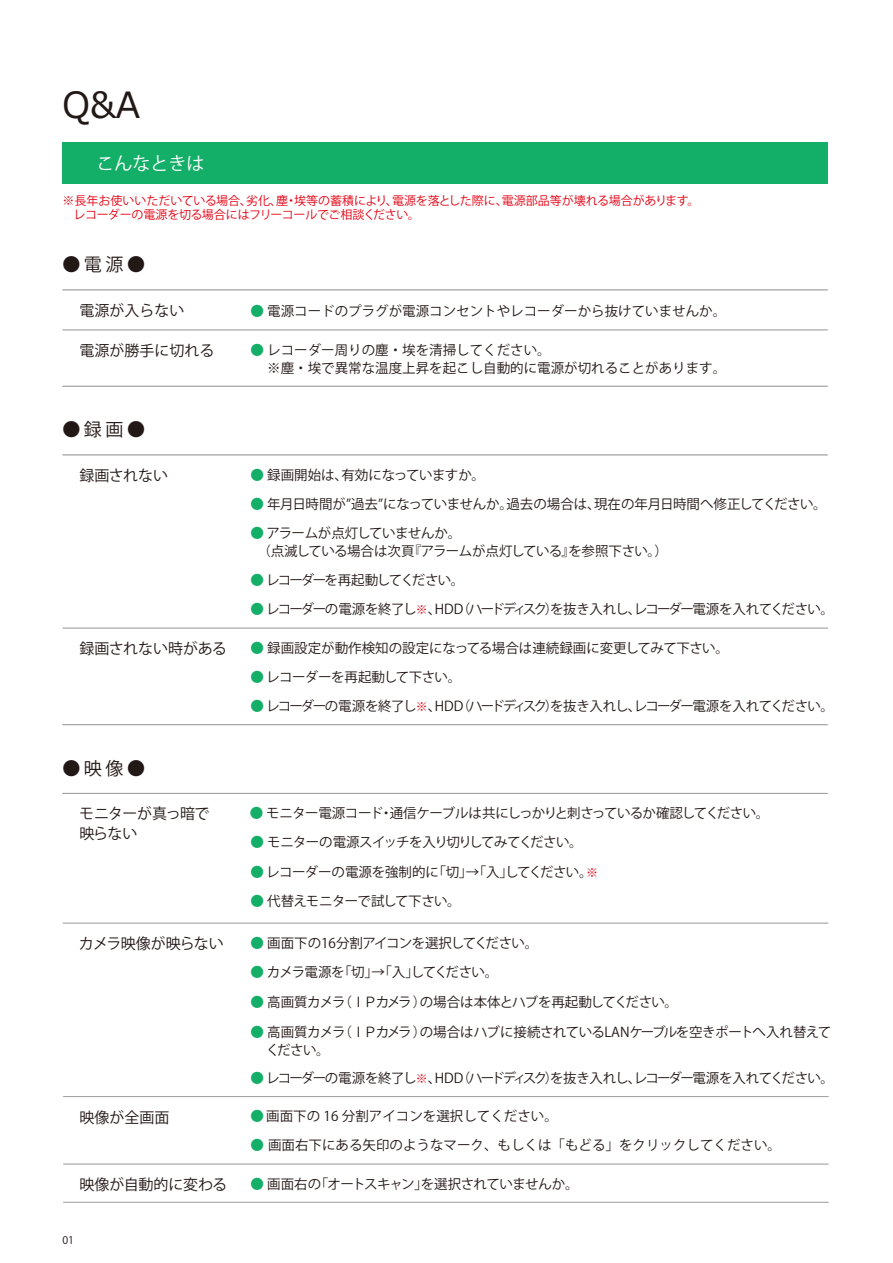
<style>
.page{position:relative;width:893px;height:1263px;background:#fff}
.page>*{position:absolute;margin:0;border:0;box-sizing:border-box;transform-origin:0 0}
.t1{font:36px "Meiryo";color:#221815}
.t2{font:18px "Koz Go Pr 6 N";color:#221815}
.t3{font:18px "Koz Go Pr 6 N";color:#fff}
.t4{font:15px "Koz Go Pr 6 N";color:#221815}
.t5{font:15px/19.5px "Koz Go Pr 6 N";letter-spacing:-.05em;color:#221815}
.t6{font:13.5px/18px "Koz Go Pr 6 N";color:#221815}
.t7{font:13.5px/18px "Koz Go Pr 6 N";letter-spacing:-.02em;color:#221815}
.t8{font:13.5px "Koz Go Pr 6 N";letter-spacing:-.105em;color:#221815}
.t9{font:13.5px/18px "Koz Go Pr 6 N";letter-spacing:-.04em;color:#221815}
.t10{font:13.5px "Koz Go Pr 6 N";letter-spacing:-.05em;color:#221815}
.t11{font:13.5px "Koz Go Pr 6 N";letter-spacing:-.045em;color:#221815}
.t12{font:13.5px "Koz Go Pr 6 N";letter-spacing:-.055em;color:#221815}
.t13{font:13.5px "Koz Go Pr 6 N";letter-spacing:-.115em;color:#221815}
.t14{font:12px/14.4px "Koz Go Pr 6 N";letter-spacing:-.015em;color:#e60012}
.t15{font:10.5px "Koz Go Pr 6 N";color:#221815}
.s1{color:#13ae67}
.s2{font-size:12px;color:#e60012}
</style>
<div class="page">
<div style="left:62px;top:142px;width:766px;height:42px;background:#13ae67"></div>
<hr style="left:62px;top:289px;width:766px;height:1px;background:#9fa0a0">
<hr style="left:62px;top:386px;width:766px;height:1px;background:#9fa0a0">
<hr style="left:62px;top:330px;width:766px;height:1px;background:#9fa0a0">
<hr style="left:62px;top:454px;width:766px;height:1px;background:#9fa0a0">
<hr style="left:62px;top:724px;width:766px;height:1px;background:#9fa0a0">
<hr style="left:63px;top:628px;width:765px;height:1px;background:#9fa0a0">
<hr style="left:62px;top:793px;width:766px;height:1px;background:#9fa0a0">
<hr style="left:63px;top:1096px;width:766px;height:1px;background:#9fa0a0">
<hr style="left:63px;top:1163px;width:766px;height:1px;background:#9fa0a0">
<hr style="left:63px;top:923px;width:765px;height:1px;background:#9fa0a0">
<hr style="left:63px;top:1202px;width:766px;height:1px;background:#9fa0a0">
<h1 class="t1" style="left:62px;top:80px;width:80px">Q&amp;A</h1>
<h2 class="t3" style="left:96px;top:153px;width:110px">こんなときは</h2>
<p class="t14" style="left:62px;top:194px;width:639px">※長年お使いいただいている場合、劣化、塵・埃等の蓄積により、電源を落とした際に、電源部品等が壊れる場合があります。　レコーダーの電源を切る場合にはフリーコールでご相談ください。</p>
<h2 class="t2" style="left:62px;top:254px;width:84px">●電源●</h2>
<p class="t4" style="left:79px;top:302px;width:106px">電源が入らない</p>
<p class="t4" style="left:79px;top:342px;width:136px">電源が勝手に切れる</p>
<h2 class="t2" style="left:62px;top:419px;width:84px">●録画●</h2>
<p class="t4" style="left:79px;top:467px;width:90px">録画されない</p>
<p class="t4" style="left:79px;top:640px;width:149px">録画されない時がある</p>
<h2 class="t2" style="left:62px;top:758px;width:84px">●映像●</h2>
<p class="t5" style="left:79px;top:804px;width:132px">モニターが真っ暗で映らない</p>
<p class="t5" style="left:79px;top:934px;width:147px">カメラ映像が映らない</p>
<p class="t4" style="left:79px;top:1108px;width:91px">映像が全画面</p>
<p class="t4" style="left:79px;top:1176px;width:149px">映像が自動的に変わる</p>
<p class="t15" style="left:62px;top:1234px;width:13px">01</p>
<p class="t6" style="left:251px;top:302px;width:477px"><span class="s1">●</span> 電源コードのプラグが電源コンセントやレコーダーから抜けていませんか。</p>
<p class="t6" style="left:251px;top:341px;width:477px"><span class="s1">●</span> レコーダー周りの塵・埃を清掃してください。<br>　 ※塵・埃で異常な温度上昇を起こし自動的に電源が切れることがあります。</p>
<p class="t7" style="left:251px;top:466px;width:236px"><span class="s1">●</span> 録画開始は、有効になっていますか。</p>
<p class="t7" style="left:251px;top:495px;width:578px"><span class="s1">●</span> 年月日時間が”過去”になっていませんか。過去の場合は、現在の年月日時間へ修正してください。</p>
<p class="t7" style="left:251px;top:524px;width:419px"><span class="s1">●</span> アラームが点灯していませんか。<br>　（点滅している場合は次頁『アラームが点灯している』を参照下さい。）</p>
<p class="t13" style="left:251px;top:573px;width:215px"><span class="s1">●</span> レコーダーを再起動してください。</p>
<p class="t8" style="left:251px;top:602px;width:585px"><span class="s1">●</span> レコーダーの電源を終了し<span class="s2">※</span>、HDD（ハードディスク）を抜き入れし、レコーダー電源を入れてください。</p>
<p class="t6" style="left:251px;top:639px;width:480px"><span class="s1">●</span> 録画設定が動作検知の設定になってる場合は連続録画に変更してみて下さい。</p>
<p class="t7" style="left:251px;top:668px;width:212px"><span class="s1">●</span> レコーダーを再起動して下さい。</p>
<p class="t8" style="left:251px;top:698px;width:585px"><span class="s1">●</span> レコーダーの電源を終了し<span class="s2">※</span>、HDD（ハードディスク）を抜き入れし、レコーダー電源を入れてください。</p>
<p class="t11" style="left:250px;top:805px;width:521px"><span class="s1">●</span> モニター電源コード・通信ケーブルは共にしっかりと刺さっているか確認してください。</p>
<p class="t10" style="left:251px;top:835px;width:334px"><span class="s1">●</span> モニターの電源スイッチを入り切りしてみてください。</p>
<p class="t7" style="left:251px;top:863px;width:349px"><span class="s1">●</span> レコーダーの電源を強制的に「切」→「入」してください。<span class="s2">※</span></p>
<p class="t10" style="left:251px;top:893px;width:212px"><span class="s1">●</span> 代替えモニターで試して下さい。</p>
<p class="t7" style="left:251px;top:934px;width:289px"><span class="s1">●</span> 画面下の16分割アイコンを選択してください。</p>
<p class="t12" style="left:251px;top:965px;width:249px"><span class="s1">●</span> カメラ電源を「切」→「入」してください。</p>
<p class="t10" style="left:251px;top:995px;width:429px"><span class="s1">●</span> 高画質カメラ（ＩＰカメラ ）の場合は本体とハブを再起動してください。</p>
<p class="t9" style="left:251px;top:1023px;width:582px"><span class="s1">●</span> 高画質カメラ（ＩＰカメラ ）の場合はハブに接続されているLANケーブルを空きポートへ入れ替えて　 ください。</p>
<p class="t8" style="left:251px;top:1070px;width:585px"><span class="s1">●</span> レコーダーの電源を終了し<span class="s2">※</span>、HDD（ハードディスク）を抜き入れし、レコーダー電源を入れてください。</p>
<p class="t6" style="left:251px;top:1107px;width:309px"><span class="s1">●</span> 画面下の 16 分割アイコンを選択してください。</p>
<p class="t6" style="left:251px;top:1137px;width:532px"><span class="s1">●</span> 画面右下にある矢印のようなマーク、もしくは「もどる」をクリックしてください。</p>
<p class="t9" style="left:251px;top:1175px;width:329px"><span class="s1">●</span> 画面右の「オートスキャン」を選択されていませんか。</p>
</div>
